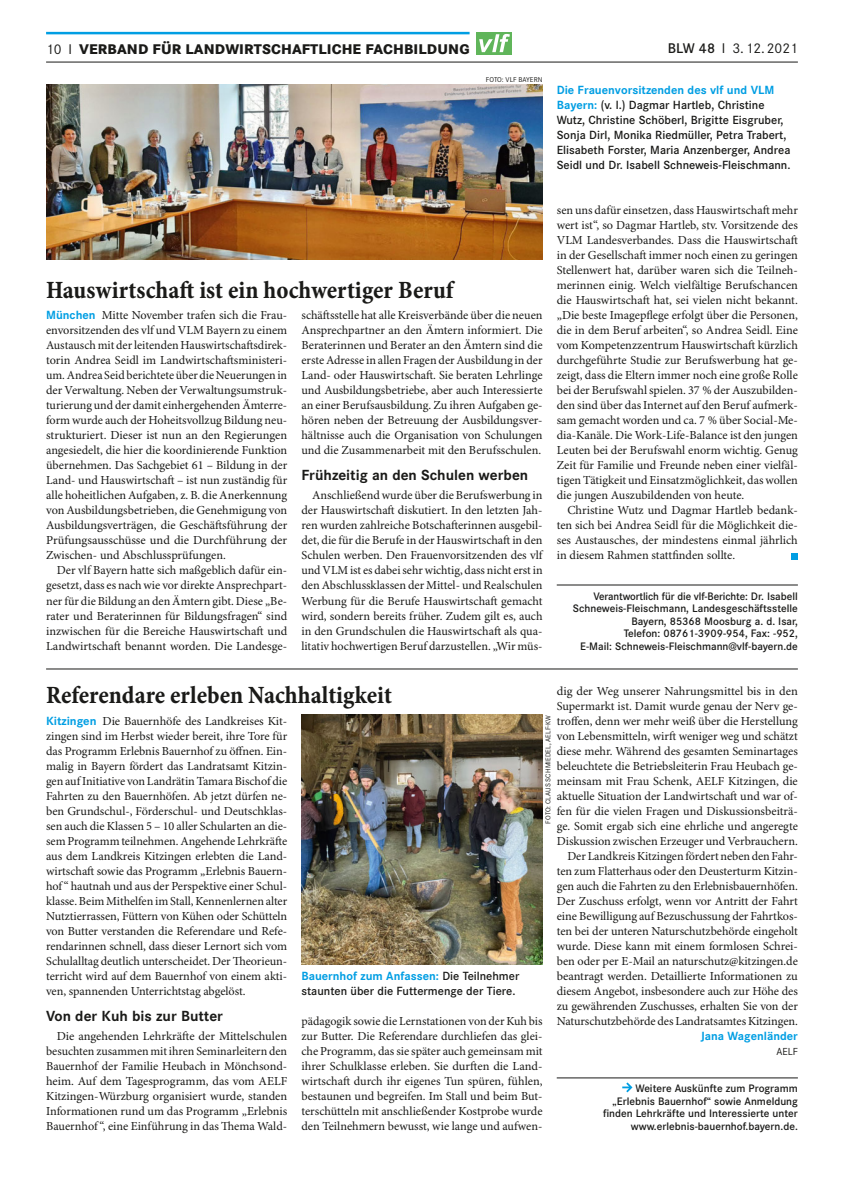
<style>
.page{position:relative;width:844px;height:1188px;background:#fff}
.page>*{position:absolute;margin:0;border:0;box-sizing:border-box;transform-origin:0 0}
.t1{font:25px "Minion Pro Bold Cn Capt";color:#1a1a18}
.t2{font:700 14.38px "Corporate S";color:#1a1a18}
.t3{font:800 13.75px "Corporate S";letter-spacing:.01em;color:#1a1a18}
.t4{font:13.75px "Corporate S";color:#1a1a18}
.t5{font:12.25px/15px "Minion Pro";letter-spacing:-.005em;color:#1a1a18;text-align:justify}
.t6{font:500 11.62px/15px "Corporate S";color:#1a1a18}
.t7{font:700 11.62px "Corporate S";color:#009ee3}
.t8{font:500 10.62px/12.5px "Corporate S";color:#1a1a18;text-align:right}
.t9{font:10px "Corporate S";color:#1a1a18}
.t10{font:6.88px "Corporate S";letter-spacing:.01em;color:#1a1a18}
.s1{font-weight:400}
.s2{font-weight:500}
.s3{font-weight:700;color:#009ee3}
.s4{font-family:"Corporate S";font-weight:700;font-size:11.62px;color:#009ee3}
</style>
<div class="page">
<hr style="left:46px;top:32px;width:423px;height:2px;background:#009ee3">
<hr style="left:46px;top:62px;width:751px;height:1px;background:#1a1a18">
<div style="left:476px;top:32px;width:36px;height:22px;background:#60b55a"></div>
<svg style="left:479px;top:34px;width:31px;height:18px"></svg>
<hr style="left:556px;top:584px;width:241px;height:1px;background:#1a1a18">
<div style="left:791px;top:552px;width:6px;height:7px;background:#009ee3"></div>
<img style="left:46px;top:84px;width:496px;height:175px">
<img style="left:301px;top:714px;width:241px;height:250px">
<hr style="left:556px;top:1077px;width:241px;height:1px;background:#1a1a18">
<svg style="left:622px;top:1082px;width:10px;height:10px"></svg>
<hr style="left:46px;top:668px;width:751px;height:1px;background:#1a1a18">
<p class="t3" style="left:46px;top:40px;width:425px"><span class="s1">10 I</span> VERBAND FÜR LANDWIRTSCHAFTLICHE FACHBILDUNG</p>
<p class="t4" style="left:667px;top:40px;width:131px"><span class="s2">BLW 48</span> I 3.12.2021</p>
<p class="t10" style="left:486px;top:75px;width:58px">FOTO: VLF BAYERN</p>
<p class="t6" style="left:556px;top:83px;width:235px"><span class="s3">Die Frauenvorsitzenden des vlf und VLM Bayern:</span> (v. l.) Dagmar Hartleb, Christine Wutz, Christine Schöberl, Brigitte Eisgruber, Sonja Dirl, Monika Riedmüller, Petra Trabert, Elisabeth Forster, Maria Anzenberger, Andrea Seidl und Dr. Isabell Schneweis-Fleischmann.</p>
<h1 class="t1" style="left:46px;top:275px;width:409px">Hauswirtschaft ist ein hochwertiger Beruf</h1>
<p class="t5" style="left:46px;top:308px;width:242px"><span class="s4">München</span> Mitte November trafen sich die Frau&shy;envorsitzenden des vlf und VLM Bayern zu einem Austausch mit der leitenden Hauswirtschaftsdirek&shy;torin Andrea Seidl im Landwirtschaftsministeri&shy;um. Andrea Seid berichtete über die Neuerungen in der Verwaltung. Neben der Verwaltungsumstruk&shy;turierung und der damit einhergehenden Ämterre&shy;form wurde auch der Hoheitsvollzug Bildung neu&shy;strukturiert. Dieser ist nun an den Regierungen angesiedelt, die hier die koordinierende Funktion übernehmen. Das Sachgebiet 61 – Bildung in der Land- und Hauswirtschaft – ist nun zuständig für alle hoheitlichen Aufgaben, z. B. die Anerkennung von Ausbildungsbetrieben, die Genehmigung von Ausbildungsverträgen, die Geschäftsführung der Prüfungsausschüsse und die Durchführung der Zwischen- und Abschlussprüfungen.</p>
<p class="t5" style="left:46px;top:563px;width:242px;text-indent:11px">Der vlf Bayern hatte sich maßgeblich dafür ein&shy;gesetzt, dass es nach wie vor direkte Ansprechpart&shy;ner für die Bildung an den Ämtern gibt. Diese „Be&shy;rater und Beraterinnen für Bildungsfragen“ sind inzwischen für die Bereiche Hauswirtschaft und Landwirtschaft benannt worden. Die Landesge-</p>
<p class="t5" style="left:301px;top:308px;width:242px">schäftsstelle hat alle Kreisverbände über die neuen Ansprechpartner an den Ämtern informiert. Die Beraterinnen und Berater an den Ämtern sind die erste Adresse in allen Fragen der Ausbildung in der Land- oder Hauswirtschaft. Sie beraten Lehrlinge und Ausbildungsbetriebe, aber auch Interessierte an einer Berufsausbildung. Zu ihren Aufgaben ge&shy;hören neben der Betreuung der Ausbildungsver&shy;hältnisse auch die Organisation von Schulungen und die Zusammenarbeit mit den Berufsschulen.</p>
<p class="t2" style="left:301px;top:465px;width:228px">Frühzeitig an den Schulen werben</p>
<p class="t5" style="left:301px;top:488px;width:242px;text-indent:11px">Anschließend wurde über die Berufswerbung in der Hauswirtschaft diskutiert. In den letzten Jah&shy;ren wurden zahlreiche Botschafterinnen ausgebil&shy;det, die für die Berufe in der Hauswirtschaft in den Schulen werben. Den Frauenvorsitzenden des vlf und VLM ist es dabei sehr wichtig, dass nicht erst in den Abschlussklassen der Mittel- und Realschulen Werbung für die Berufe Hauswirtschaft gemacht wird, sondern bereits früher. Zudem gilt es, auch in den Grundschulen die Hauswirtschaft als qua&shy;litativ hochwertigen Beruf darzustellen. „Wir müs-</p>
<p class="t5" style="left:556px;top:203px;width:242px">sen uns dafür einsetzen, dass Hauswirtschaft mehr wert ist“, so Dagmar Hartleb, stv. Vorsitzende des VLM Landesverbandes. Dass die Hauswirtschaft in der Gesellschaft immer noch einen zu geringen Stellenwert hat, darüber waren sich die Teilneh&shy;merinnen einig. Welch vielfältige Berufschancen die Hauswirtschaft hat, sei vielen nicht bekannt. „Die beste Imagepflege erfolgt über die Personen, die in dem Beruf arbeiten“, so Andrea Seidl. Eine vom Kompetenzzentrum Hauswirtschaft kürzlich durchgeführte Studie zur Berufswerbung hat ge&shy;zeigt, dass die Eltern immer noch eine große Rolle bei der Berufswahl spielen. 37 % der Auszubilden&shy;den sind über das Internet auf den Beruf aufmerk&shy;sam gemacht worden und ca. 7 % über Social-Me&shy;dia-Kanäle. Die Work-Life-Balance ist den jungen Leuten bei der Berufswahl enorm wichtig. Genug Zeit für Familie und Freunde neben einer vielfäl&shy;tigen Tätigkeit und Einsatzmöglichkeit, das wollen die jungen Auszubildenden von heute.</p>
<p class="t5" style="left:556px;top:503px;width:242px;text-indent:11px">Christine Wutz und Dagmar Hartleb bedank&shy;ten sich bei Andrea Seidl für die Möglichkeit die&shy;ses Austausches, der mindestens einmal jährlich in diesem Rahmen stattfinden sollte.</p>
<p class="t8" style="left:572px;top:589px;width:226px">Verantwortlich für die vlf-Berichte: Dr. Isabell Schneweis-Fleischmann, Landesgeschäftsstelle Bayern, 85368 Moosburg a. d. Isar,<br>Telefon: 08761-3909-954, Fax: -952,<br>E-Mail: Schneweis-Fleischmann@vlf-bayern.de</p>
<h1 class="t1" style="left:46px;top:680px;width:347px">Referendare erleben Nachhaltigkeit</h1>
<p class="t5" style="left:46px;top:713px;width:242px"><span class="s4">Kitzingen</span> Die Bauernhöfe des Landkreises Kit&shy;zingen sind im Herbst wieder bereit, ihre Tore für das Programm Erlebnis Bauernhof zu öffnen. Ein&shy;malig in Bayern fördert das Landratsamt Kitzin&shy;gen auf Initiative von Landrätin Tamara Bischof die Fahrten zu den Bauernhöfen. Ab jetzt dürfen ne&shy;ben Grundschul-, Förderschul- und Deutschklas&shy;sen auch die Klassen 5 – 10 aller Schularten an die&shy;sem Programm teilnehmen. Angehende Lehrkräfte aus dem Landkreis Kitzingen erlebten die Land&shy;wirtschaft sowie das Programm „Erlebnis Bauern&shy;hof “ hautnah und aus der Perspektive einer Schul&shy;klasse. Beim Mithelfen im Stall, Kennenlernen alter Nutztierrassen, Füttern von Kühen oder Schütteln von Butter verstanden die Referendare und Refe&shy;rendarinnen schnell, dass dieser Lernort sich vom Schulalltag deutlich unterscheidet. Der Theorieun&shy;terricht wird auf dem Bauernhof von einem akti&shy;ven, spannenden Unterrichtstag abgelöst.</p>
<p class="t2" style="left:46px;top:1007px;width:178px">Von der Kuh bis zur Butter</p>
<p class="t5" style="left:46px;top:1028px;width:242px;text-indent:11px">Die angehenden Lehrkräfte der Mittelschulen besuchten zusammen mit ihren Seminarleitern den Bauernhof der Familie Heubach in Mönchsond&shy;heim. Auf dem Tagesprogramm, das vom AELF Kitzingen-Würzburg organisiert wurde, standen Informationen rund um das Programm „Erlebnis Bauernhof “, eine Einführung in das Thema Wald-</p>
<p class="t5" style="left:556px;top:683px;width:242px;text-align:right">dig der Weg unserer Nahrungsmittel bis in den Supermarkt ist. Damit wurde genau der Nerv ge&shy;troffen, denn wer mehr weiß über die Herstellung von Lebensmitteln, wirft weniger weg und schätzt diese mehr. Während des gesamten Seminartages beleuchtete die Betriebsleiterin Frau Heubach ge&shy;meinsam mit Frau Schenk, AELF Kitzingen, die aktuelle Situation der Landwirtschaft und war of&shy;fen für die vielen Fragen und Diskussionsbeiträ&shy;ge. Somit ergab sich eine ehrliche und angeregte Diskussion zwischen Erzeuger und Verbrauchern.<br>Der Landkreis Kitzingen fördert neben den Fahr&shy;ten zum Flatterhaus oder den Deusterturm Kitzin&shy;gen auch die Fahrten zu den Erlebnisbauernhöfen.<br>Der Zuschuss erfolgt, wenn vor Antritt der Fahrt eine Bewilligung auf Bezuschussung der Fahrtkos&shy;ten bei der unteren Naturschutzbehörde eingeholt wurde. Diese kann mit einem formlosen Schrei&shy;ben oder per E-Mail an naturschutz@kitzingen.de beantragt werden. Detaillierte Informationen zu diesem Angebot, insbesondere auch zur Höhe des zu gewährenden Zuschusses, erhalten Sie von der Naturschutzbehörde des Landratsamtes Kitzingen.</p>
<p class="t7" style="left:700px;top:1028px;width:99px">Jana Wagenländer</p>
<p class="t9" style="left:776px;top:1045px;width:23px">AELF</p>
<p class="t10" style="left:544px;top:823px;width:110px;rotate:-90deg">FOTO: CLAUS SCHMIEDEL, AELF-KW</p>
<p class="t6" style="left:301px;top:968px;width:219px"><span class="s3">Bauernhof zum Anfassen:</span> Die Teilnehmer staunten über die Futtermenge der Tiere.</p>
<p class="t5" style="left:301px;top:1013px;width:242px">pädagogik sowie die Lernstationen von der Kuh bis zur Butter. Die Referendare durchliefen das glei&shy;che Programm, das sie später auch gemeinsam mit ihrer Schulklasse erleben. Sie durften die Land&shy;wirtschaft durch ihr eigenes Tun spüren, fühlen, bestaunen und begreifen. Im Stall und beim But&shy;terschütteln mit anschließender Kostprobe wurde den Teilnehmern bewusst, wie lange und aufwen-</p>
<p class="t8" style="left:603px;top:1082px;width:196px">Weitere Auskünfte zum Programm „Erlebnis Bauernhof“ sowie Anmeldung finden Lehrkräfte und Interessierte unter www.erlebnis-bauernhof.bayern.de.</p>
</div>
